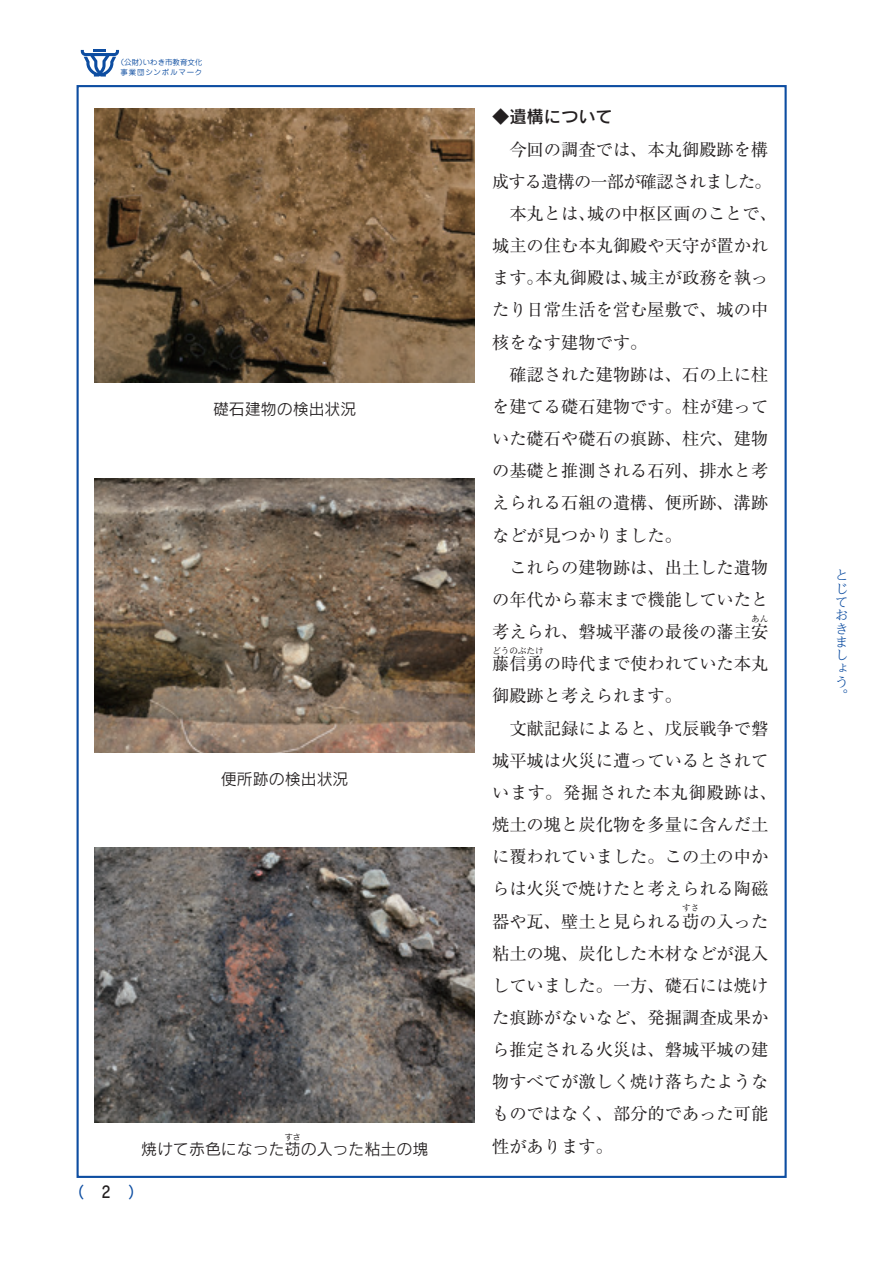
<style>
.page{position:relative;width:893px;height:1263px;background:#fff}
.page>*{position:absolute;margin:0;border:0;box-sizing:border-box;transform-origin:0 0}
.本文{font:17.25px/32.1px "Ryumin Pr 6";color:#231f20;text-align:justify}
.本文-2{font:17.25px/32.1px "Ryumin Pr 6";letter-spacing:-.05em;color:#231f20;text-align:right}
.本文-3{font:17.25px "Rodin Pro DB";color:#231f20}
.キャプション{font:15.9px "Rodin Pro M";color:#231f20}
.t1{font:15.9px "Rodin Pro DB";color:#0d4da1}
.t2{font:300 13.35px/13.4px "UD Reimin Pro";color:#0d4da1}
.本文-4{font:8.7px "Ryumin Pr 6";color:#231f20}
.キャプション-2{font:7.95px "Rodin Pro M";color:#231f20}
.t3{font:7.5px/9.6px "Jun 201 Pro";letter-spacing:.11em;color:#0d4da1;text-align:center}
.s1{color:#231f20}
</style>
<div class="page">
<img style="left:95px;top:108px;width:380px;height:275px">
<img style="left:95px;top:478px;width:380px;height:275px">
<img style="left:95px;top:848px;width:380px;height:274px">
<svg style="left:81px;top:49px;width:38px;height:28px"></svg>
<p class="t3" style="left:117px;top:57px;width:87px">（公財）いわき市教育文化事業団シンボルマーク</p>
<p class="キャプション" style="left:213px;top:399px;width:145px">礎石建物の検出状況</p>
<p class="キャプション" style="left:221px;top:769px;width:129px">便所跡の検出状況</p>
<p class="キャプション-2" style="left:285px;top:1132px;width:17px">すさ</p>
<p class="キャプション" style="left:141px;top:1138px;width:289px">焼けて赤色になった苆の入った粘土の塊</p>
<p class="t1" style="left:69px;top:1182px;width:77px">（<span class="s1">2</span>）</p>
<p class="本文-3" style="left:492px;top:106px;width:122px">◆遺構について</p>
<p class="本文-2" style="left:492px;top:132px;width:281px">今回の調査では、本丸御殿跡を構成する遺構の一部が確認されました。</p>
<p class="本文" style="left:492px;top:197px;width:287px;text-align:left">　本丸とは、城の中枢区画のことで、城主の住む本丸御殿や天守が置かれます。本丸御殿は、城主が政務を執ったり日常生活を営む屋敷で、城の中核をなす建物です。</p>
<p class="本文" style="left:492px;top:357px;width:278px">　確認された建物跡は、石の上に柱を建てる礎石建物です。柱が建っていた礎石や礎石の痕跡、柱穴、建物の基礎と推測される石列、排水と考えられる石組の遺構、便所跡、溝跡などが見つかりました。</p>
<p class="本文" style="left:492px;top:550px;width:278px">　これらの建物跡は、出土した遺物の年代から幕末まで機能していたと考えられ、磐城平藩の最後の藩主安</p>
<p class="本文-4" style="left:751px;top:612px;width:19px">あん</p>
<p class="本文" style="left:492px;top:647px;width:278px">藤信勇の時代まで使われていた本丸</p>
<p class="本文-4" style="left:492px;top:644px;width:53px">どうのぶたけ</p>
<p class="本文" style="left:492px;top:679px;width:192px">御殿跡と考えられます。</p>
<p class="本文" style="left:492px;top:711px;width:287px;text-align:left">　文献記録によると、戊辰戦争で磐城平城は火災に遭っているとされています。発掘された本丸御殿跡は、焼土の塊と炭化物を多量に含んだ土に覆われていました。この土の中からは火災で焼けたと考えられる陶磁器や瓦、壁土と見られる苆の入った</p>
<p class="本文-4" style="left:682px;top:901px;width:19px">すさ</p>
<p class="本文" style="left:492px;top:936px;width:278px">粘土の塊、炭化した木材などが混入していました。一方、礎石には焼けた痕跡がないなど、発掘調査成果から推定される火災は、磐城平城の建物すべてが激しく焼け落ちたようなものではなく、部分的であった可能性があります。</p>
<p class="t2" style="left:835px;top:568px;width:14px">とじておきましょう。</p>
</div>
